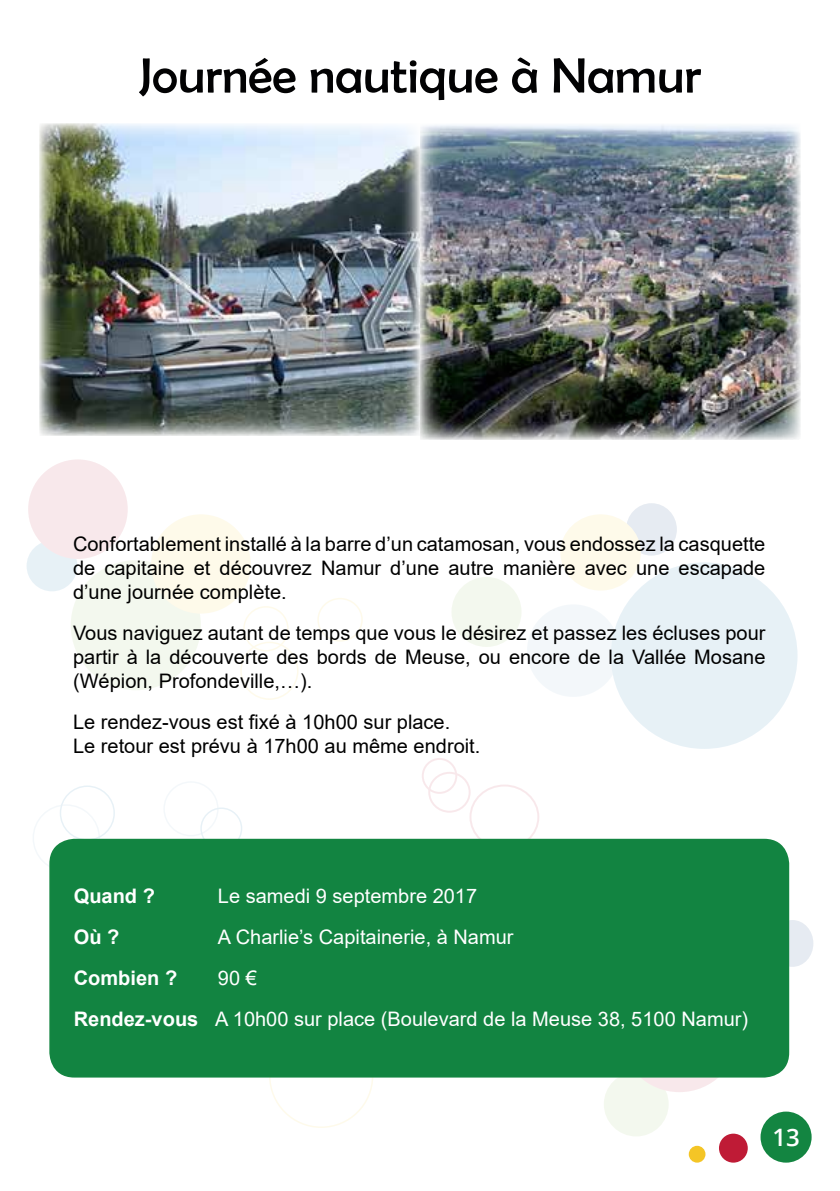
<style>
.page{position:relative;width:840px;height:1191px;background:#fff}
.page>*{position:absolute;margin:0;border:0;box-sizing:border-box;transform-origin:0 0}
.t1{font:50px "Berlin Sans FB";color:#020203}
.t2{font:600 24px "Open Sans";color:#fff}
.t3{font:20px/24px "Arial";color:#000;text-align:justify}
.t4{font:20px/41px "Arial";color:#fff}
.t5{font:700 20px "Arial";color:#fff}
.s1{font-weight:700}
</style>
<div class="page">
<svg style="left:771px;top:920px;width:42px;height:47px"></svg>
<div style="left:27px;top:540px;width:50px;height:51px;background:#e7f1f6;border-radius:50%"></div>
<div style="left:603px;top:1071px;width:65px;height:65px;background:#f3f8ee;border-radius:50%"></div>
<div style="left:28px;top:459px;width:100px;height:100px;background:#f8e8eb;border-radius:50%"></div>
<svg style="left:619px;top:972px;width:119px;height:120px"></svg>
<div style="left:625px;top:503px;width:51px;height:52px;background:#e6ebf2;border-radius:50%"></div>
<div style="left:71px;top:560px;width:130px;height:130px;background:#f3f8ee;border-radius:50%"></div>
<div style="left:451px;top:577px;width:70px;height:70px;background:#f3f8ee;border-radius:50%"></div>
<div style="left:151px;top:514px;width:99px;height:99px;background:#fefaea;border-radius:50%"></div>
<div style="left:560px;top:514px;width:80px;height:76px;background:#fefaea;border-radius:50%"></div>
<div style="left:526px;top:604px;width:93px;height:93px;background:#f3f7fa;border-radius:50%"></div>
<div style="left:610px;top:562px;width:187px;height:187px;background:#e7f1f6;border-radius:50%"></div>
<div style="left:243px;top:606px;width:45px;height:45px;border:2px solid #fecc2f;border-radius:50%"></div>
<div style="left:317px;top:598px;width:45px;height:43px;border:2px solid #fecc2f;border-radius:50%"></div>
<div style="left:428px;top:772px;width:42px;height:40px;border:2px solid #bf1b36;border-radius:50%"></div>
<div style="left:421px;top:758px;width:36px;height:36px;border:2px solid #bf1b36;border-radius:50%"></div>
<div style="left:240px;top:641px;width:58px;height:59px;border:2px solid #fecc2f;border-radius:50%"></div>
<div style="left:469px;top:784px;width:70px;height:65px;border:2px solid #bf1b36;border-radius:50%"></div>
<div style="left:33px;top:804px;width:67px;height:67px;border:2px solid #8cb5d3;border-radius:50%"></div>
<div style="left:163px;top:781px;width:55px;height:55px;border:2px solid #8cb5d3;border-radius:50%"></div>
<div style="left:60px;top:785px;width:55px;height:55px;border:2px solid #0f74ac;border-radius:50%"></div>
<div style="left:200px;top:807px;width:42px;height:42px;border:2px solid #0f74ac;border-radius:50%"></div>
<div style="left:760px;top:1111px;width:51px;height:51px;background:#138541;border-radius:50%"></div>
<div style="left:718px;top:1133px;width:29px;height:29px;background:#bf1b36;border-radius:50%"></div>
<div style="left:688px;top:1145px;width:17px;height:17px;background:#f4c526;border-radius:50%"></div>
<img style="left:40px;top:123px;width:380px;height:312px">
<img style="left:420px;top:125px;width:379px;height:314px">
<div style="left:50px;top:839px;width:737px;height:237px;background:#128441;border-radius:24px"></div>
<div style="left:49px;top:838px;width:739px;height:239px;border:2px solid #138541;border-radius:24px"></div>
<h1 class="t1" style="left:139px;top:48px;width:563px">Journée nautique à Namur</h1>
<p class="t3" style="left:73px;top:532px;width:693px">Confortablement installé à la barre d’un catamosan, vous endossez la casquette de capitaine et découvrez Namur d’une autre manière avec une escapade d’une journée complète.</p>
<p class="t3" style="left:73px;top:621px;width:693px">Vous naviguez autant de temps que vous le désirez et passez les écluses pour partir à la découverte des bords de Meuse, ou encore de la Vallée Mosane (Wépion, Profondeville,…).</p>
<p class="t3" style="left:73px;top:710px;width:408px">Le rendez-vous est fixé à 10h00 sur place.<br>Le retour est prévu à 17h00 au même endroit.</p>
<p class="t5" style="left:74px;top:882px;width:83px">Quand ?</p>
<p class="t4" style="left:218px;top:875px;width:261px">Le samedi 9 septembre 2017</p>
<p class="t5" style="left:74px;top:923px;width:47px">Où ?</p>
<p class="t4" style="left:218px;top:916px;width:297px">A Charlie’s Capitainerie, à Namur</p>
<p class="t5" style="left:74px;top:964px;width:105px">Combien ?</p>
<p class="t4" style="left:74px;top:957px;width:675px;text-indent:144px">90 €<br><span class="s1">Rendez-vous</span> A 10h00 sur place (Boulevard de la Meuse 38, 5100 Namur)</p>
<p class="t2" style="left:771px;top:1121px;width:29px">13</p>
</div>
